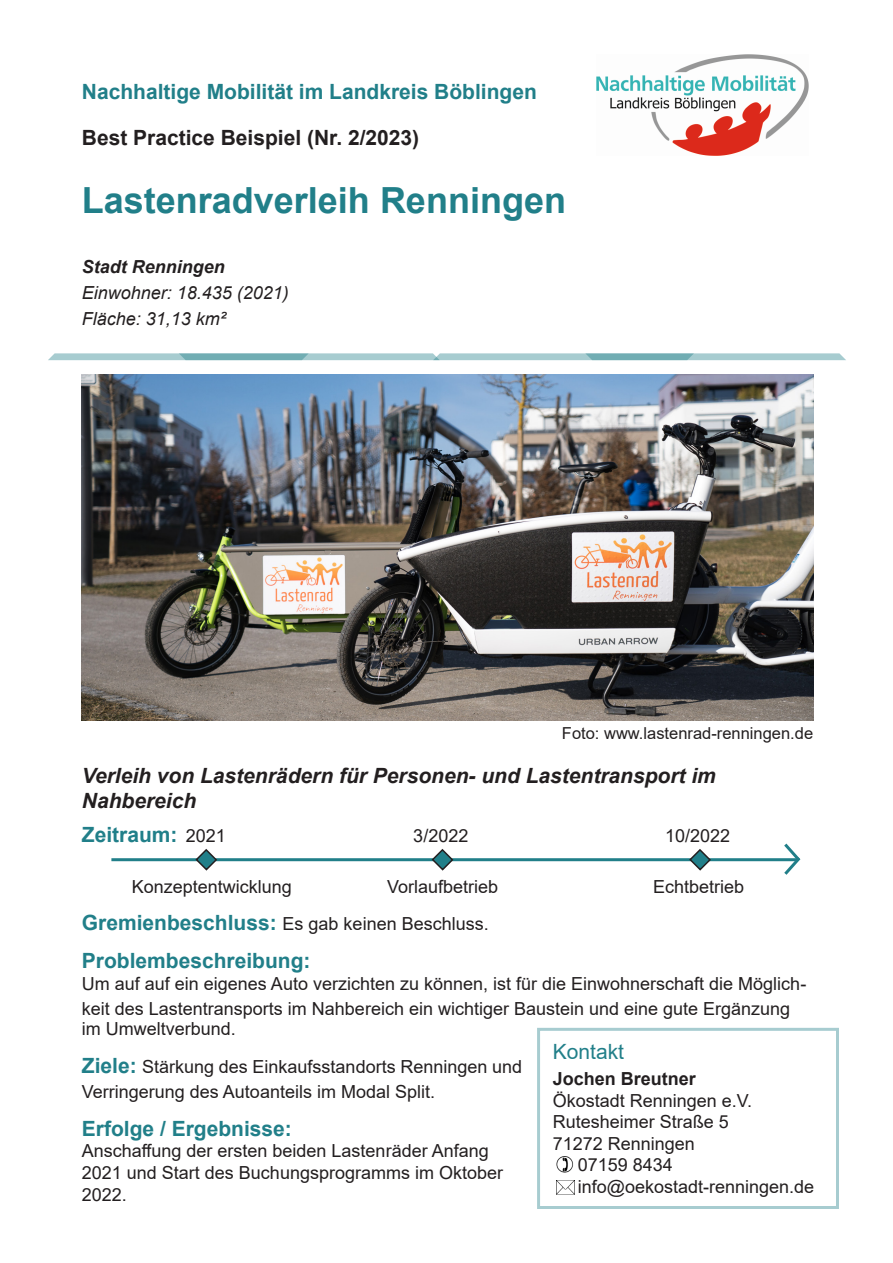
<style>
.page{position:relative;width:893px;height:1263px;background:#fff}
.page>*{position:absolute;margin:0;border:0;box-sizing:border-box;transform-origin:0 0}
.t1{font:700 36px "Arial";color:#217f89}
.t2{font:700 21px "Arial";color:#217f89}
.t3{font:italic 700 21px "Arial";color:#231f20}
.t4{font:700 21px "Arial";color:#231f20}
.t5{font:21px "Arial";color:#217f89}
.t6{font:18px/25.2px "Arial";color:#231f20}
.t7{font:italic 18px "Arial";color:#231f20}
.t8{font:italic 700 18px "Arial";color:#231f20}
.t9{font:700 18px "Arial";color:#231f20}
.t10{font:16.5px "Arial";color:#231f20}
.s1{font-weight:700;font-size:21px;color:#217f89}
</style>
<div class="page">
<img style="left:597px;top:54px;width:211px;height:101px">
<svg style="left:48px;top:353px;width:798px;height:7px;background:#9dc6cb"></svg>
<img style="left:556px;top:1180px;width:19px;height:15px">
<img style="left:556px;top:1156px;width:17px;height:17px">
<img style="left:82px;top:374px;width:731px;height:347px">
<hr style="left:111px;top:858px;width:686px;height:3px;background:#217f89">
<svg style="left:194px;top:849px;width:24px;height:22px"></svg>
<svg style="left:688px;top:849px;width:24px;height:22px"></svg>
<svg style="left:431px;top:849px;width:23px;height:22px"></svg>
<svg style="left:781px;top:843px;width:20px;height:32px"></svg>
<p class="t2" style="left:82px;top:77px;width:457px">Nachhaltige Mobilität im Landkreis Böblingen</p>
<p class="t4" style="left:82px;top:122px;width:339px">Best Practice Beispiel (Nr. 2/2023)</p>
<p class="t1" style="left:82px;top:175px;width:486px">Lastenradverleih Renningen</p>
<p class="t8" style="left:82px;top:255px;width:145px">Stadt Renningen</p>
<p class="t7" style="left:82px;top:281px;width:209px">Einwohner: 18.435 (2021)</p>
<p class="t7" style="left:82px;top:307px;width:146px">Fläche: 31,13 km²</p>
<p class="t10" style="left:562px;top:722px;width:253px">Foto: www.lastenrad-renningen.de</p>
<p class="t3" style="left:82px;top:761px;width:636px">Verleih von Lastenrädern für Personen- und Lastentransport im</p>
<p class="t3" style="left:82px;top:787px;width:116px">Nahbereich</p>
<p class="t2" style="left:82px;top:819px;width:97px">Zeitraum:</p>
<p class="t6" style="left:132px;top:873px;width:162px">Konzeptentwicklung</p>
<p class="t6" style="left:387px;top:873px;width:112px">Vorlaufbetrieb</p>
<p class="t6" style="left:653px;top:873px;width:93px">Echtbetrieb</p>
<p class="t6" style="left:82px;top:911px;width:408px"><span class="s1">Gremienbeschluss:</span> Es gab keinen Beschluss.</p>
<p class="t2" style="left:82px;top:946px;width:230px">Problembeschreibung:</p>
<p class="t6" style="left:82px;top:971px;width:726px">Um auf auf ein eigenes Auto verzichten zu können, ist für die Einwohnerschaft die Möglich&shy;keit des Lastentransports im Nahbereich ein wichtiger Baustein und eine gute Ergänzung</p>
<p class="t6" style="left:82px;top:1015px;width:156px">im Umweltverbund.</p>
<p class="t6" style="left:82px;top:1053px;width:442px"><span class="s1">Ziele:</span> Stärkung des Einkaufsstandorts Renningen und<br>Verringerung des Autoanteils im Modal Split.</p>
<p class="t2" style="left:82px;top:1113px;width:212px">Erfolge / Ergebnisse:</p>
<p class="t6" style="left:82px;top:1140px;width:423px;line-height:21.6px">Anschaffung der ersten beiden Lastenräder Anfang<br>2021 und Start des Buchungsprogramms im Oktober<br>2022.</p>
<p class="t6" style="left:186px;top:823px;width:42px">2021</p>
<p class="t6" style="left:413px;top:822px;width:57px">3/2022</p>
<p class="t6" style="left:665px;top:823px;width:67px">10/2022</p>
<p class="t5" style="left:553px;top:1037px;width:73px">Kontakt</p>
<p class="t9" style="left:553px;top:1066px;width:145px">Jochen Breutner</p>
<p class="t6" style="left:553px;top:1087px;width:201px">Ökostadt Renningen e.V.</p>
<p class="t6" style="left:553px;top:1109px;width:178px">Rutesheimer Straße 5</p>
<p class="t6" style="left:553px;top:1131px;width:144px">71272 Renningen</p>
<p class="t6" style="left:578px;top:1152px;width:97px">07159 8434</p>
<p class="t6" style="left:578px;top:1174px;width:238px">info@oekostadt-renningen.de</p>
</div>
